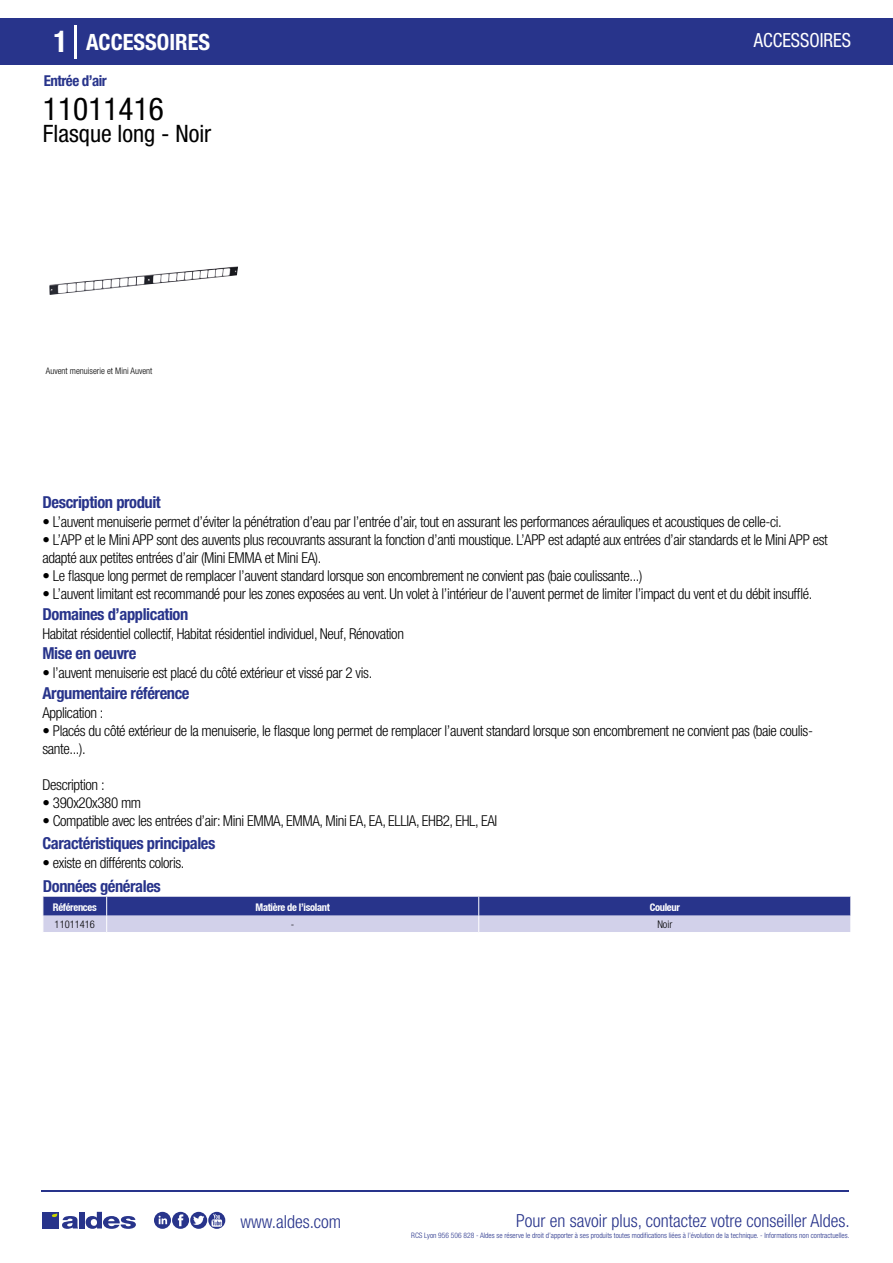
<style>
.page{position:relative;width:893px;height:1263px;background:#fff}
.page>*{position:absolute;margin:0;border:0;box-sizing:border-box;transform-origin:0 0}
.t1{font:condensed 31.5px "Helvetica Neue LT Std";color:#000}
.t2{font:condensed 24px "Helvetica Neue LT Std";color:#000}
.t3{font:700 condensed 22.5px "Helvetica Neue LT Std";color:#fff}
.t4{font:condensed 19.5px "Helvetica Neue LT Std";color:#fff;scale:.95 1}
.t5{font:300 condensed 18px "Helvetica Neue";color:#28348b}
.t6{font:700 condensed 16.5px "Helvetica Neue LT Std";letter-spacing:-.025em;color:#28348b}
.t7{font:300 condensed 15px/18px "Helvetica Neue LT Std";letter-spacing:-.025em;color:#000}
.t8{font:700 condensed 15px "Helvetica Neue LT Std";letter-spacing:-.035em;color:#28348b}
.t9{font:700 condensed 10.5px "Helvetica Neue";letter-spacing:-.03em;color:#fff}
.t10{font:300 condensed 10.5px "Helvetica Neue";color:#000}
.t11{font:300 condensed 9px "Helvetica Neue";color:#000}
.t12{font:300 condensed 7.5px "Helvetica Neue";color:#28348b}
.s1{font-size:30px}
</style>
<div class="page">
<div style="left:0;top:18px;width:893px;height:46px;background:#28348b"></div>
<hr style="left:74px;top:25px;width:2px;height:33px;background:#fff">
<img style="left:49px;top:266px;width:189px;height:29px">
<svg style="left:43px;top:897px;width:808px;height:35px;background:#797fb8"></svg>
<hr style="left:41px;top:1190px;width:808px;height:1px;background:#28348b">
<svg style="left:154px;top:1212px;width:71px;height:17px"></svg>
<div style="left:42px;top:1212px;width:17px;height:16px;background:#28348b"></div>
<div style="left:79px;top:1212px;width:5px;height:16px;background:#28348b"></div>
<svg style="left:86px;top:1212px;width:50px;height:17px"></svg>
<svg style="left:52px;top:1213px;width:26px;height:16px"></svg>
<h3 class="t3" style="left:54px;top:28px;width:158px"><span class="s1">1</span> ACCESSOIRES</h3>
<h3 class="t4" style="left:754px;top:29px;width:104px">ACCESSOIRES</h3>
<p class="t8" style="left:44px;top:71px;width:65px">Entrée d’air</p>
<h1 class="t1" style="left:43px;top:91px;width:122px">11011416</h1>
<h2 class="t2" style="left:43px;top:120px;width:170px">Flasque long - Noir</h2>
<p class="t11" style="left:46px;top:365px;width:108px">Auvent menuiserie et Mini Auvent</p>
<p class="t6" style="left:43px;top:492px;width:120px">Description produit</p>
<p class="t7" style="left:43px;top:513px;width:741px">• L’auvent menuiserie permet d’éviter la pénétration d’eau par l’entrée d’air, tout en assurant les performances aérauliques et acoustiques de celle-ci.</p>
<p class="t7" style="left:43px;top:531px;width:787px">• L’APP et le Mini APP sont des auvents plus recouvrants assurant la fonction d’anti moustique. L’APP est adapté aux entrées d’air standards et le Mini APP est adapté aux petites entrées d’air (Mini EMMA et Mini EA).</p>
<p class="t7" style="left:43px;top:567px;width:601px">• Le flasque long permet de remplacer l’auvent standard lorsque son encombrement ne convient pas (baie coulissante...)</p>
<p class="t7" style="left:43px;top:585px;width:771px">• L’auvent limitant est recommandé pour les zones exposées au vent. Un volet à l’intérieur de l’auvent permet de limiter l’impact du vent et du débit insufflé.</p>
<p class="t7" style="left:43px;top:624px;width:363px">Habitat résidentiel collectif, Habitat résidentiel individuel, Neuf, Rénovation</p>
<p class="t7" style="left:43px;top:664px;width:331px">• l’auvent menuiserie est placé du côté extérieur et vissé par 2 vis.</p>
<p class="t6" style="left:43px;top:604px;width:147px">Domaines d’application</p>
<p class="t6" style="left:43px;top:643px;width:95px">Mise en oeuvre</p>
<p class="t6" style="left:43px;top:683px;width:149px">Argumentaire référence</p>
<p class="t7" style="left:43px;top:703px;width:62px">Application :</p>
<p class="t7" style="left:43px;top:721px;width:772px">• Placés du côté extérieur de la menuiserie, le flasque long permet de remplacer l’auvent standard lorsque son encombrement ne convient pas (baie coulis&shy;sante...).</p>
<p class="t7" style="left:43px;top:775px;width:64px">Description :</p>
<p class="t7" style="left:43px;top:793px;width:100px">• 390x20x380 mm</p>
<p class="t7" style="left:43px;top:811px;width:456px">• Compatible avec les entrées d’air: Mini EMMA, EMMA, Mini EA, EA, ELLIA, EHB2, EHL, EAI</p>
<p class="t6" style="left:43px;top:833px;width:174px">Caractéristiques principales</p>
<p class="t7" style="left:43px;top:853px;width:143px">• existe en différents coloris.</p>
<p class="t6" style="left:43px;top:877px;width:119px">Données générales</p>
<p class="t9" style="left:53px;top:901px;width:45px">Références</p>
<p class="t9" style="left:256px;top:901px;width:76px">Matière de l’isolant</p>
<p class="t9" style="left:650px;top:901px;width:32px">Couleur</p>
<p class="t10" style="left:55px;top:918px;width:42px">11011416</p>
<p class="t10" style="left:291px;top:918px;width:5px">-</p>
<p class="t10" style="left:657px;top:918px;width:16px">Noir</p>
<p class="t5" style="left:240px;top:1211px;width:102px">www.aldes.com</p>
<p class="t5" style="left:516px;top:1211px;width:335px">Pour en savoir plus, contactez votre conseiller Aldes.</p>
<p class="t12" style="left:411px;top:1230px;width:440px">RCS Lyon 956 506 828 - Aldes se réserve le droit d’apporter à ses produits toutes modifications liées à l’évolution de la technique. - Informations non contractuelles.</p>
</div>
